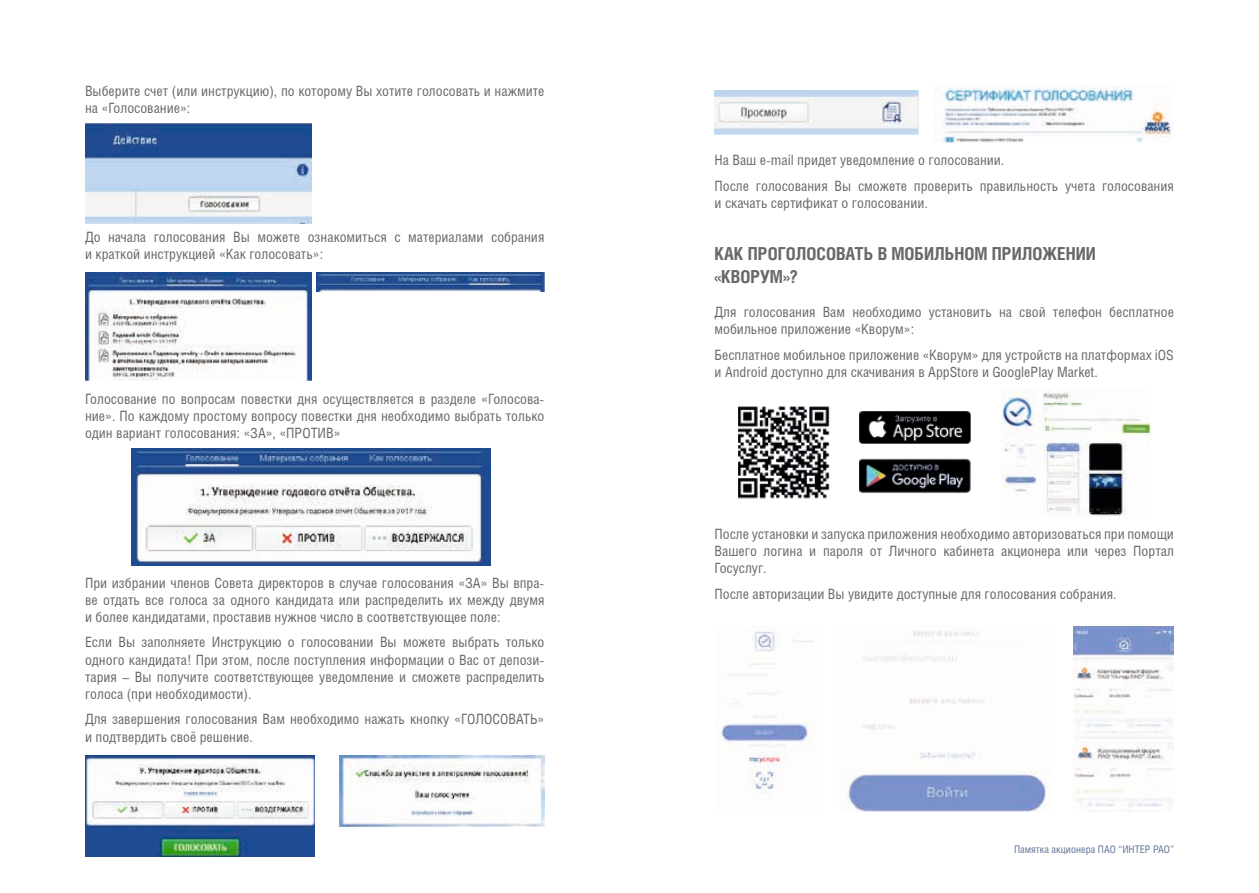
<style>
.page{position:relative;width:1259px;height:893px;background:#fff}
.page>*{position:absolute;margin:0;border:0;box-sizing:border-box;transform-origin:0 0}
.t1{font:700 18px/22.5px "Helios Cond";color:#68686a}
.t2{font:14.25px/17.1px "Helios Cond";color:#68686a}
.t3{font:10.5px "Helios Cond";color:#607398}
</style>
<div class="page">
<img style="left:85px;top:123px;width:226px;height:101px">
<img style="left:85px;top:272px;width:226px;height:109px">
<img style="left:316px;top:272px;width:228px;height:19px">
<img style="left:132px;top:449px;width:359px;height:117px">
<img style="left:85px;top:756px;width:230px;height:100px">
<img style="left:339px;top:756px;width:205px;height:71px">
<img style="left:714px;top:91px;width:204px;height:43px">
<img style="left:936px;top:85px;width:235px;height:58px">
<img style="left:717px;top:631px;width:97px;height:158px">
<img style="left:1073px;top:626px;width:101px;height:181px">
<img style="left:847px;top:630px;width:200px;height:181px">
<img style="left:738px;top:406px;width:91px;height:93px">
<img style="left:1001px;top:389px;width:149px;height:127px">
<img style="left:859px;top:411px;width:112px;height:33px">
<img style="left:859px;top:458px;width:112px;height:35px">
<p class="t2" style="left:85px;top:82px;width:461px">Выберите счет (или инструкцию), по которому Вы хотите голосовать и нажмите на «Голосование»:</p>
<p class="t2" style="left:85px;top:228px;width:461px">До начала голосования Вы можете ознакомиться с материалами собрания и краткой инструкцией «Как голосовать»:</p>
<p class="t2" style="left:85px;top:390px;width:461px;text-align:justify">Голосование по вопросам повестки дня осуществляется в разделе «Голосова&shy;ние». По каждому простому вопросу повестки дня необходимо выбрать только один вариант голосования: «ЗА», «ПРОТИВ»</p>
<p class="t2" style="left:85px;top:574px;width:461px;text-align:justify">При избрании членов Совета директоров в случае голосования «ЗА» Вы впра&shy;ве отдать все голоса за одного кандидата или распределить их между двумя и более кандидатами, проставив нужное число в соответствующее поле:</p>
<p class="t2" style="left:85px;top:634px;width:461px;text-align:justify">Если Вы заполняете Инструкцию о голосовании Вы можете выбрать только одного кандидата! При этом, после поступления информации о Вас от депози&shy;тария – Вы получите соответствующее уведомление и сможете распределить голоса (при необходимости).</p>
<p class="t2" style="left:85px;top:710px;width:461px">Для завершения голосования Вам необходимо нажать кнопку «ГОЛОСОВАТЬ» и подтвердить своё решение.</p>
<p class="t2" style="left:714px;top:147px;width:461px;line-height:25.7px">На Ваш e-mail придет уведомление о голосовании.<br>После голосования Вы сможете проверить правильность учета голосования</p>
<p class="t2" style="left:714px;top:194px;width:213px">и скачать сертификат о голосовании.</p>
<p class="t1" style="left:714px;top:242px;width:383px">КАК ПРОГОЛОСОВАТЬ В МОБИЛЬНОМ ПРИЛОЖЕНИИ «КВОРУМ»?</p>
<p class="t2" style="left:714px;top:303px;width:461px">Для голосования Вам необходимо установить на свой телефон бесплатное мобильное приложение «Кворум»:</p>
<p class="t2" style="left:714px;top:346px;width:461px">Бесплатное мобильное приложение «Кворум» для устройств на платформах iOS и Android доступно для скачивания в AppStore и GooglePlay Market.</p>
<p class="t2" style="left:714px;top:525px;width:461px;text-align:justify">После установки и запуска приложения необходимо авторизоваться при помощи Вашего логина и пароля от Личного кабинета акционера или через Портал Госуслуг.</p>
<p class="t2" style="left:714px;top:585px;width:401px">После авторизации Вы увидите доступные для голосования собрания.</p>
<p class="t3" style="left:1014px;top:843px;width:161px">Памятка акционера ПАО “ИНТЕР РАО”</p>
</div>
